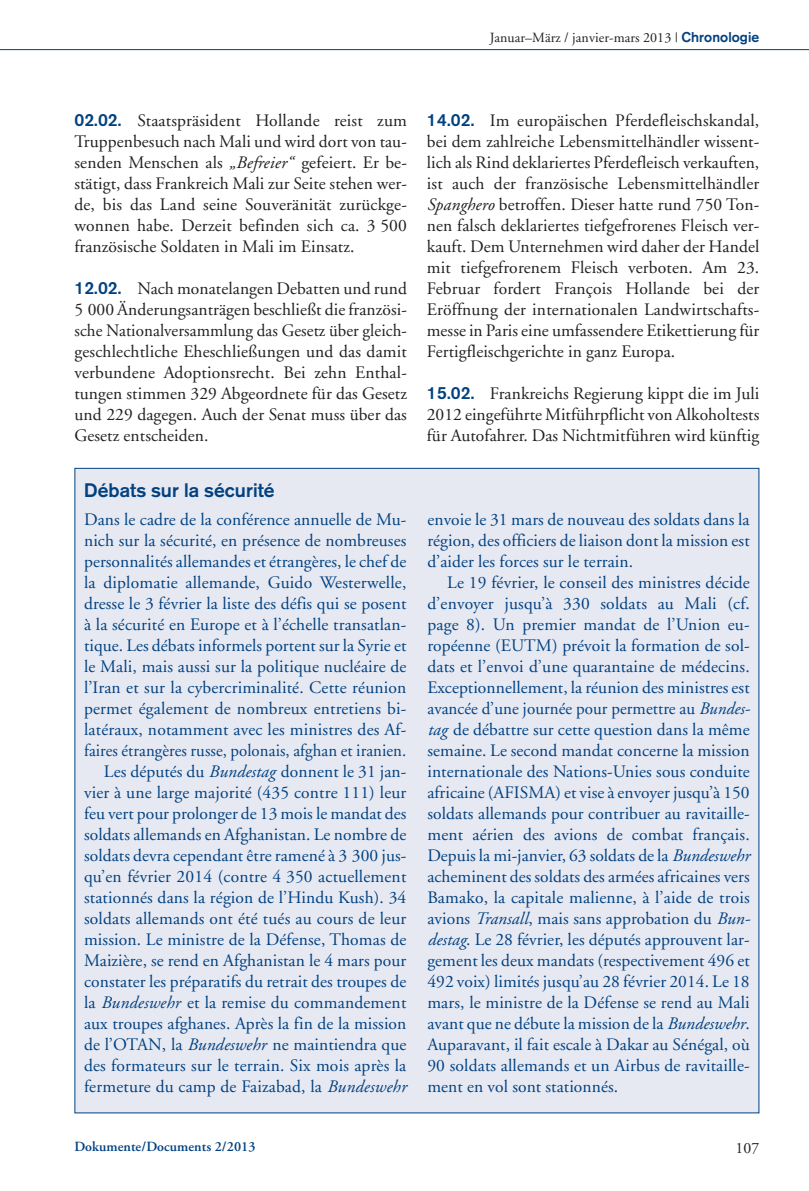
<style>
.page{position:relative;width:809px;height:1191px;background:#fff}
.page>*{position:absolute;margin:0;border:0;box-sizing:border-box;transform-origin:0 0}
.t1{font:700 19.25px "Akzidenz Grotesk";letter-spacing:.005em;color:#014181}
.t2{font:17.5px/21px "Adobe Garamond";letter-spacing:.005em;color:#014181;text-align:justify}
.t3{font:17.5px/21px "Adobe Garamond";letter-spacing:.005em;color:#231f20;text-align:justify}
.t4{font:15.75px "Adobe Garamond";color:#231f20}
.t5{font:14px "Adobe Garamond";letter-spacing:.005em;color:#231f20}
.t6{font:600 14px "Adobe Garamond";letter-spacing:.005em;color:#014181}
.s1{font-family:"Akzidenz Grotesk";font-weight:700;color:#014181}
.s2{font-family:"Akzidenz Grotesk BE";font-weight:500;color:#014181}
.s3{font-style:italic}
</style>
<div class="page">
<hr style="left:0;top:49px;width:809px;height:1px;background:#014181">
<div style="left:75px;top:469px;width:683px;height:643px;background:#e7e9f2"></div>
<p class="t5" style="left:490px;top:32px;width:271px">Januar–März / janvier-mars 2013 | <span class="s1">Chronologie</span></p>
<p class="t3" style="left:74px;top:111px;width:334px"><span class="s2">02.02.</span> Staatspräsident Hollande reist zum Truppenbesuch nach Mali und wird dort von tau&shy;senden Menschen als <span class="s3">„Befreier“</span> gefeiert. Er be&shy;stätigt, dass Frankreich Mali zur Seite stehen wer&shy;de, bis das Land seine Souveränität zurückge&shy;wonnen habe. Derzeit befinden sich ca. 3 500 französische Soldaten in Mali im Einsatz.</p>
<p class="t3" style="left:74px;top:279px;width:334px"><span class="s2">12.02.</span> Nach monatelangen Debatten und rund 5 000 Änderungsanträgen beschließt die französi&shy;sche Nationalversammlung das Gesetz über gleich&shy;geschlechtliche Eheschließungen und das damit verbundene Adoptionsrecht. Bei zehn Enthal&shy;tungen stimmen 329 Abgeordnete für das Gesetz und 229 dagegen. Auch der Senat muss über das Gesetz entscheiden.</p>
<p class="t3" style="left:427px;top:111px;width:334px"><span class="s2">14.02.</span> Im europäischen Pferdefleischskandal, bei dem zahlreiche Lebensmittelhändler wissent&shy;lich als Rind deklariertes Pferdefleisch verkauften, ist auch der französische Lebensmittelhändler <span class="s3">Spanghero</span> betroffen. Dieser hatte rund 750 Ton&shy;nen falsch deklariertes tiefgefrorenes Fleisch ver&shy;kauft. Dem Unternehmen wird daher der Handel mit tiefgefrorenem Fleisch verboten. Am 23.<br>Februar fordert François Hollande bei der Eröffnung der internationalen Landwirtschafts&shy;messe in Paris eine umfassendere Etikettierung für Fertigfleischgerichte in ganz Europa.</p>
<p class="t3" style="left:427px;top:384px;width:334px"><span class="s2">15.02.</span> Frankreichs Regierung kippt die im Juli 2012 eingeführte Mitführpflicht von Alkoholtests für Autofahrer. Das Nichtmitführen wird künftig</p>
<p class="t1" style="left:84px;top:483px;width:192px">Débats sur la sécurité</p>
<p class="t2" style="left:84px;top:510px;width:324px;text-align:right">Dans le cadre de la conférence annuelle de Mu&shy;nich sur la sécurité, en présence de nombreuses personnalités allemandes et étrangères, le chef de la diplomatie allemande, Guido Westerwelle, dresse le 3 février la liste des défis qui se posent à la sécurité en Europe et à l’échelle transatlan&shy;tique. Les débats informels portent sur la Syrie et le Mali, mais aussi sur la politique nucléaire de l’Iran et sur la cybercriminalité. Cette réunion permet également de nombreux entretiens bi&shy;latéraux, notamment avec les ministres des Af&shy;faires étrangères russe, polonais, afghan et iranien.<br>Les députés du <span class="s3">Bundestag</span> donnent le 31 jan&shy;vier à une large majorité (435 contre 111) leur feu vert pour prolonger de 13 mois le mandat des soldats allemands en Afghanistan. Le nombre de soldats devra cependant être ramené à 3 300 jus&shy;qu’en février 2014 (contre 4 350 actuellement stationnés dans la région de l’Hindu Kush). 34 soldats allemands ont été tués au cours de leur mission. Le ministre de la Défense, Thomas de Maizière, se rend en Afghanistan le 4 mars pour constater les préparatifs du retrait des troupes de la <span class="s3">Bundeswehr</span> et la remise du commandement aux troupes afghanes. Après la fin de la mission de l’OTAN, la <span class="s3">Bundeswehr</span> ne maintiendra que des formateurs sur le terrain. Six mois après la fermeture du camp de Faizabad, la <span class="s3">Bundeswehr</span></p>
<p class="t2" style="left:427px;top:510px;width:324px">envoie le 31 mars de nouveau des soldats dans la région, des officiers de liaison dont la mission est d’aider les forces sur le terrain.</p>
<p class="t2" style="left:427px;top:573px;width:324px;text-indent:20px">Le 19 février, le conseil des ministres décide d’envoyer jusqu’à 330 soldats au Mali (cf. page 8). Un premier mandat de l’Union eu&shy;ropéenne (EUTM) prévoit la formation de sol&shy;dats et l’envoi d’une quarantaine de médecins.<br>Exceptionnellement, la réunion des ministres est avancée d’une journée pour permettre au <span class="s3">Bundes&shy;tag</span> de débattre sur cette question dans la même semaine. Le second mandat concerne la mission internationale des Nations-Unies sous conduite africaine (AFISMA) et vise à envoyer jusqu’à 150 soldats allemands pour contribuer au ravitaille&shy;ment aérien des avions de combat français.<br>Depuis la mi-janvier, 63 soldats de la <span class="s3">Bundeswehr </span>acheminent des soldats des armées africaines vers Bamako, la capitale malienne, à l’aide de trois avions <span class="s3">Transall</span>, mais sans approbation du <span class="s3">Bun&shy;destag</span>. Le 28 février, les députés approuvent lar&shy;gement les deux mandats (respectivement 496 et 492 voix) limités jusqu’au 28 février 2014. Le 18 mars, le ministre de la Défense se rend au Mali avant que ne débute la mission de la <span class="s3">Bundeswehr</span>.<br>Auparavant, il fait escale à Dakar au Sénégal, où 90 soldats allemands et un Airbus de ravitaille&shy;ment en vol sont stationnés.</p>
<p class="t6" style="left:74px;top:1140px;width:183px">Dokumente/Documents 2/2013</p>
<p class="t4" style="left:735px;top:1141px;width:25px">107</p>
</div>
